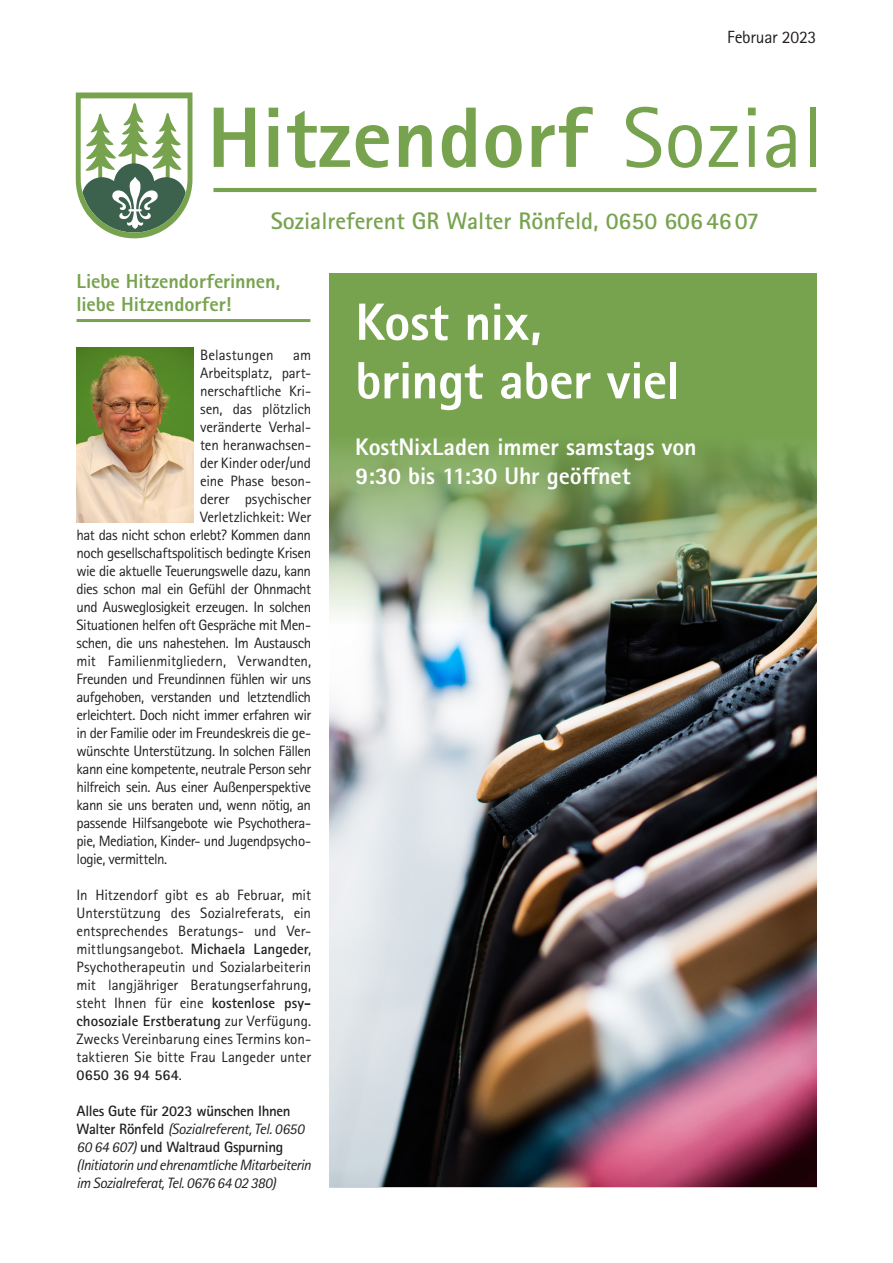
<style>
.page{position:relative;width:893px;height:1263px;background:#fff}
.page>*{position:absolute;margin:0;border:0;box-sizing:border-box;transform-origin:0 0}
.Headline_Cover{font:800 52.5px/58.5px "Rotis Sans Serif Pro";letter-spacing:-.01em;color:#fff}
.Headline_Cover-2{font:800 24px/28.5px "Rotis Sans Serif Pro";letter-spacing:-.005em;color:#fff}
.t1{font:700 24px "Rotis Sans Serif Pro";color:#77a34f}
.Headline_Klein_Under{font:800 20.25px/22.5px "Rotis Sans Serif Pro";letter-spacing:-.005em;color:#77a34f}
.Fließtext{font:17.7px "Rotis Sans Serif Pro";letter-spacing:-.015em;color:#231f20}
.Fließtext-2{font:15px/18px "Rotis Sans Serif Pro";letter-spacing:-.03em;color:#231f20;text-align:justify}
.Fließtext-3{font:italic 15px/18px "Rotis Sans Serif Pro";letter-spacing:-.035em;color:#231f20}
.Fließtext-4{font:15px "Rotis Sans Serif Pro";letter-spacing:-.01em;color:#231f20}
.Fließtext-5{font:15px "Rotis Sans Serif Pro";letter-spacing:-.005em;color:#231f20}
.Fließtext-6{font:15px "Rotis Sans Serif Pro";letter-spacing:.01em;color:#231f20}
.s1{font-weight:700}
.s2{font-weight:700;font-style:normal}
</style>
<div class="page">
<img style="left:329px;top:702px;width:487px;height:484px">
<img style="left:329px;top:273px;width:487px;height:429px">
<hr style="left:213px;top:188px;width:603px;height:4px;background:#77a34f">
<hr style="left:77px;top:319px;width:233px;height:3px;background:#77a34f">
<svg style="left:626px;top:107px;width:35px;height:61px"></svg>
<svg style="left:668px;top:125px;width:34px;height:43px"></svg>
<svg style="left:709px;top:126px;width:29px;height:41px"></svg>
<svg style="left:748px;top:108px;width:8px;height:59px"></svg>
<svg style="left:766px;top:125px;width:30px;height:43px"></svg>
<div style="left:810px;top:108px;width:6px;height:59px;background:#77a34f"></div>
<svg style="left:214px;top:108px;width:41px;height:59px"></svg>
<svg style="left:269px;top:108px;width:9px;height:59px"></svg>
<svg style="left:287px;top:111px;width:63px;height:57px"></svg>
<svg style="left:356px;top:125px;width:33px;height:43px"></svg>
<svg style="left:399px;top:125px;width:33px;height:42px"></svg>
<svg style="left:442px;top:108px;width:34px;height:60px"></svg>
<svg style="left:486px;top:125px;width:36px;height:43px"></svg>
<svg style="left:532px;top:107px;width:61px;height:60px"></svg>
<svg style="left:76px;top:92px;width:116px;height:146px"></svg>
<img style="left:77px;top:347px;width:117px;height:175px">
<p class="Fließtext" style="left:727px;top:27px;width:91px">Februar 2023</p>
<p class="t1" style="left:271px;top:205px;width:490px">Sozialreferent GR Walter Rönfeld, 0650 6064607</p>
<p class="Headline_Klein_Under" style="left:77px;top:270px;width:205px">Liebe Hitzendorferinnen, liebe Hitzendorfer!</p>
<p class="Fließtext-6" style="left:200px;top:346px;width:75px">Belastungen</p>
<p class="Fließtext-2" style="left:293px;top:346px;width:20px">am</p>
<p class="Fließtext-5" style="left:200px;top:364px;width:113px">Arbeitsplatz, part-</p>
<p class="Fließtext-4" style="left:200px;top:382px;width:113px">nerschaftliche Kri-</p>
<p class="Fließtext-4" style="left:200px;top:400px;width:113px">sen, das plötzlich</p>
<p class="Fließtext-4" style="left:200px;top:418px;width:113px">veränderte Verhal-</p>
<p class="Fließtext-4" style="left:200px;top:436px;width:113px">ten heranwachsen-</p>
<p class="Fließtext-4" style="left:200px;top:454px;width:113px">der Kinder oder/und</p>
<p class="Fließtext-4" style="left:200px;top:472px;width:113px">eine Phase beson-</p>
<p class="Fließtext-4" style="left:200px;top:490px;width:113px">derer psychischer</p>
<p class="Fließtext-2" style="left:200px;top:508px;width:113px">Verletzlichkeit: Wer</p>
<p class="Fließtext-2" style="left:77px;top:526px;width:236px">hat das nicht schon erlebt? Kommen dann</p>
<p class="Fließtext-2" style="left:77px;top:544px;width:236px">noch gesellschaftspolitisch bedingte Krisen</p>
<p class="Fließtext-2" style="left:77px;top:562px;width:236px">wie die aktuelle Teuerungswelle dazu, kann</p>
<p class="Fließtext-2" style="left:77px;top:580px;width:236px">dies schon mal ein Gefühl der Ohnmacht</p>
<p class="Fließtext-2" style="left:77px;top:598px;width:236px">und Ausweglosigkeit erzeugen. In solchen</p>
<p class="Fließtext-2" style="left:77px;top:616px;width:236px">Situationen helfen oft Gespräche mit Men-</p>
<p class="Fließtext-2" style="left:77px;top:634px;width:236px">schen, die uns nahestehen. Im Austausch</p>
<p class="Fließtext-5" style="left:77px;top:652px;width:236px">mit Familienmitgliedern, Verwandten,</p>
<p class="Fließtext-2" style="left:77px;top:670px;width:236px">Freunden und Freundinnen fühlen wir uns</p>
<p class="Fließtext-2" style="left:77px;top:688px;width:236px">aufgehoben, verstanden und letztendlich</p>
<p class="Fließtext-2" style="left:77px;top:706px;width:236px">erleichtert. Doch nicht immer erfahren wir</p>
<p class="Fließtext-2" style="left:77px;top:724px;width:236px">in der Familie oder im Freundeskreis die ge-</p>
<p class="Fließtext-2" style="left:77px;top:742px;width:236px">wünschte Unterstützung. In solchen Fällen</p>
<p class="Fließtext-2" style="left:77px;top:760px;width:236px">kann eine kompetente, neutrale Person sehr</p>
<p class="Fließtext-2" style="left:77px;top:778px;width:236px">hilfreich sein. Aus einer Außenperspektive</p>
<p class="Fließtext-2" style="left:77px;top:796px;width:236px">kann sie uns beraten und, wenn nötig, an</p>
<p class="Fließtext-2" style="left:77px;top:814px;width:236px">passende Hilfsangebote wie Psychothera-</p>
<p class="Fließtext-2" style="left:77px;top:832px;width:236px">pie, Mediation, Kinder- und Jugendpsycho-</p>
<p class="Fließtext-2" style="left:77px;top:850px;width:92px">logie, vermitteln.</p>
<p class="Fließtext-2" style="left:77px;top:886px;width:236px">In Hitzendorf gibt es ab Februar, mit Unterstützung des Sozialreferats, ein entsprechendes Beratungs- und Ver&shy;mittlungsangebot. <span class="s1">Michaela Langeder</span>, Psychotherapeutin und Sozialarbeiterin mit langjähriger Beratungserfahrung, steht Ihnen für eine <span class="s1">kostenlose psy&shy;chosoziale Erstberatung</span> zur Verfügung.<br>Zwecks Vereinbarung eines Termins kon&shy;taktieren Sie bitte Frau Langeder unter <span class="s1">0650 36 94 564</span>.</p>
<p class="Fließtext-3" style="left:77px;top:1102px;width:236px"><span class="s2">Alles Gute für 2023 wünschen Ihnen Walter Rönfeld</span> (Sozialreferent, Tel. 0650<br>60 64 607) <span class="s2">und Waltraud Gspurning </span>(Initiatorin und ehrenamtliche Mitarbeiterin im Sozialreferat, Tel. 0676 64 02 380)</p>
<p class="Headline_Cover" style="left:355px;top:293px;width:326px">Kost nix, bringt aber viel</p>
<p class="Headline_Cover-2" style="left:355px;top:433px;width:343px">KostNixLaden immer samstags von<br>9:30 bis 11:30 Uhr geöffnet</p>
</div>
